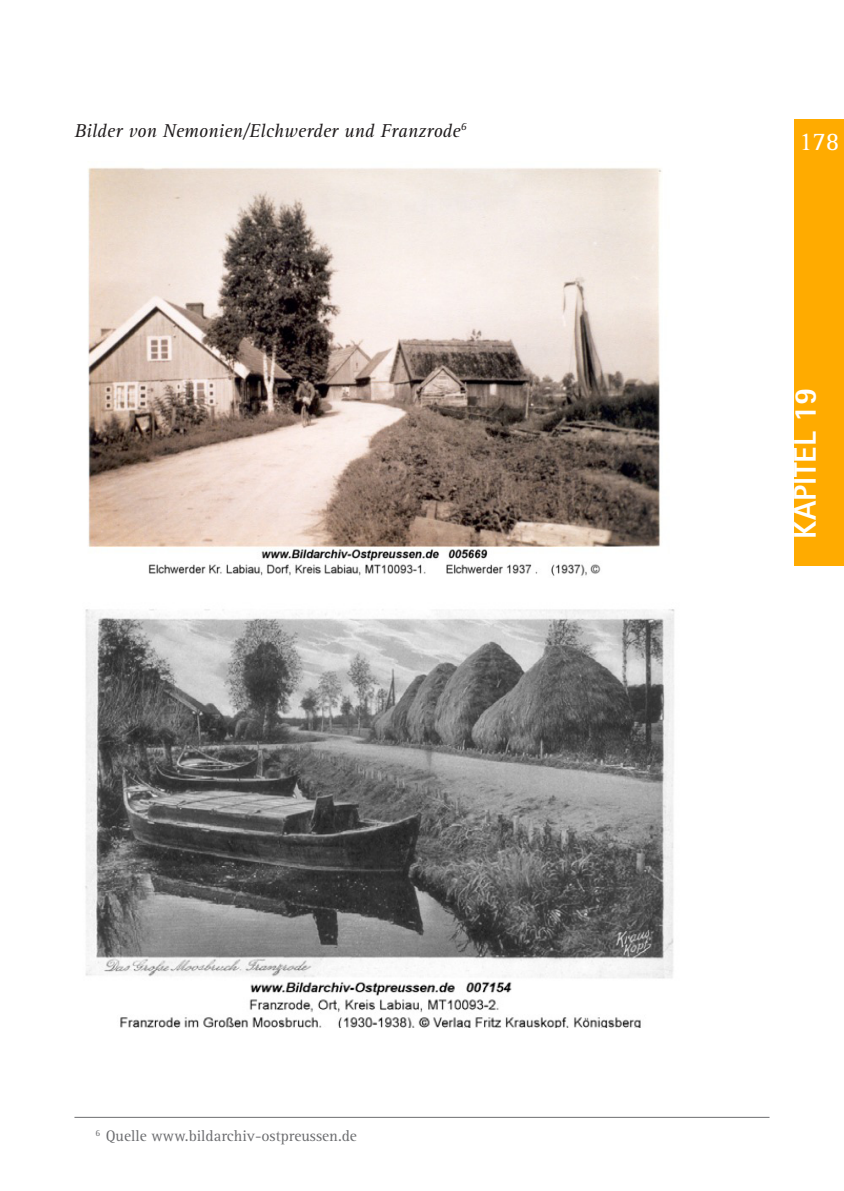
<style>
.page{position:relative;width:844px;height:1191px;background:#fff}
.page>*{position:absolute;margin:0;border:0;box-sizing:border-box;transform-origin:0 0}
.Kapitel{font:800 31.5px "Rotis Sans Serif Std";color:#fff}
.t1{font:26.25px "Rotis Serif Std";color:#fff}
.Fließtext{font:italic 19.25px "Rotis Serif Std";color:#231f20}
.Fußnote{font:15.75px "Rotis Serif Std";color:#6c6d70}
</style>
<div class="page">
<div style="left:794px;top:119px;width:49px;height:446px;background:#ffab00"></div>
<img style="left:85px;top:609px;width:590px;height:419px">
<img style="left:88px;top:167px;width:574px;height:409px">
<hr style="left:74px;top:1117px;width:695px;height:1px;background:#6c6d70">
<p class="Fließtext" style="left:74px;top:119px;width:393px">Bilder von Nemonien/Elchwerder und Franzrode<sup>6</sup></p>
<p class="Fußnote" style="left:95px;top:1127px;width:263px"><sup>6</sup> Quelle www.bildarchiv-ostpreussen.de</p>
<h2 class="t1" style="left:798px;top:126px;width:42px">178</h2>
<p class="Kapitel" style="left:785px;top:538px;width:153px;rotate:-90deg">KAPITEL 19</p>
</div>
